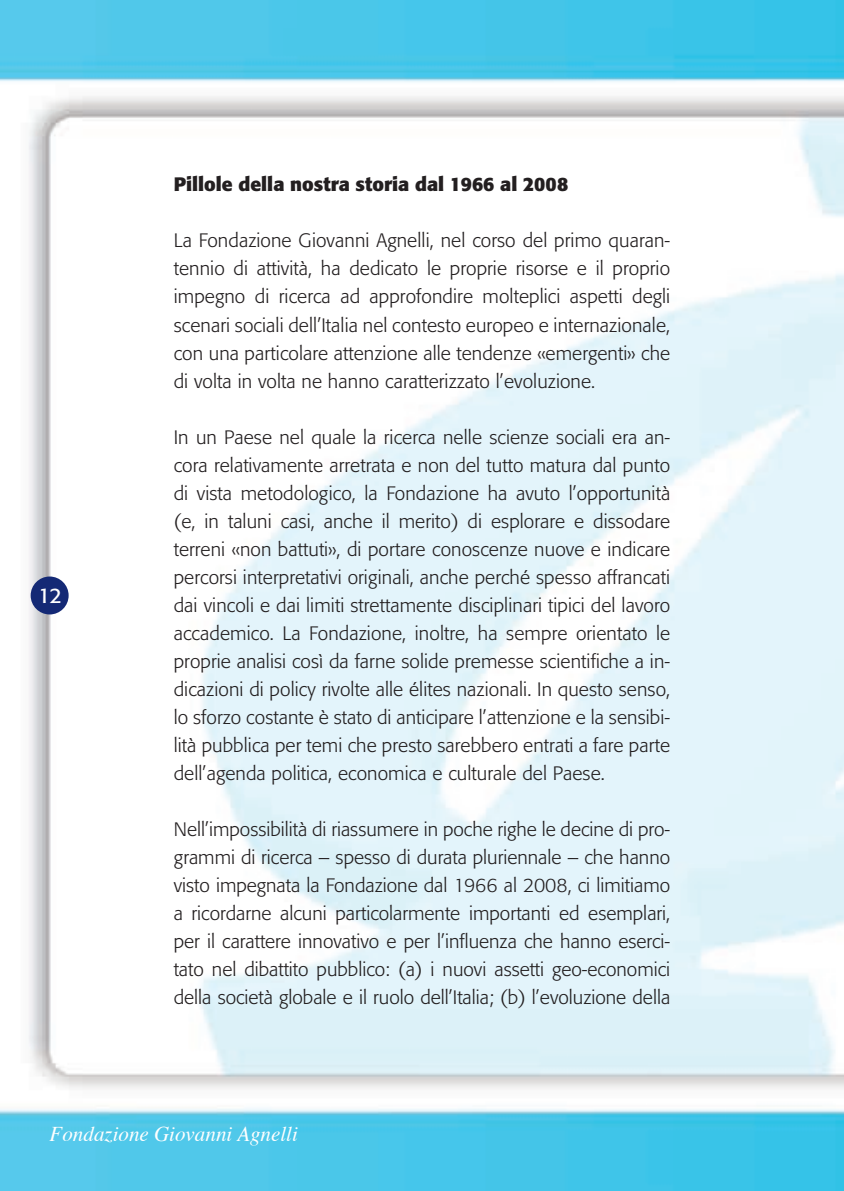
<style>
.page{position:relative;width:844px;height:1191px;background:#fff}
.page>*{position:absolute;margin:0;border:0;box-sizing:border-box;transform-origin:0 0}
.t1{font:italic 21px "Times";color:#fff}
.t2{font:21px "Formata";color:#fff}
.t3{font:300 19.25px/28px "Formata";letter-spacing:.005em;color:#231f20;text-align:justify}
.t4{font:700 19.25px "Formata";color:#231f20}
</style>
<div class="page">
<img style="left:0;top:0;width:843px;height:1191px">
<div style="left:31px;top:576px;width:38px;height:38px;background:#142975;border-radius:50%"></div>
<p class="t4" style="left:174px;top:172px;width:396px">Pillole della nostra storia dal 1966 al 2008</p>
<p class="t2" style="left:38px;top:583px;width:25px">12</p>
<p class="t3" style="left:174px;top:227px;width:498px">La Fondazione Giovanni Agnelli, nel corso del primo quaran&shy;tennio di attività, ha dedicato le proprie risorse e il proprio impegno di ricerca ad approfondire molteplici aspetti degli scenari sociali dell’Italia nel contesto europeo e internazionale, con una particolare attenzione alle tendenze ‹‹emergenti›› che di volta in volta ne hanno caratterizzato l’evoluzione.</p>
<p class="t3" style="left:174px;top:423px;width:498px">In un Paese nel quale la ricerca nelle scienze sociali era an&shy;cora relativamente arretrata e non del tutto matura dal punto di vista metodologico, la Fondazione ha avuto l’opportunità (e, in taluni casi, anche il merito) di esplorare e dissodare terreni ‹‹non battuti››, di portare conoscenze nuove e indicare percorsi interpretativi originali, anche perché spesso affrancati dai vincoli e dai limiti strettamente disciplinari tipici del lavoro accademico. La Fondazione, inoltre, ha sempre orientato le proprie analisi così da farne solide premesse scientifiche a in&shy;dicazioni di policy rivolte alle élites nazionali. In questo senso, lo sforzo costante è stato di anticipare l’attenzione e la sensibi&shy;lità pubblica per temi che presto sarebbero entrati a fare parte dell’agenda politica, economica e culturale del Paese.</p>
<p class="t3" style="left:174px;top:815px;width:498px">Nell’impossibilità di riassumere in poche righe le decine di pro&shy;grammi di ricerca – spesso di durata pluriennale – che hanno visto impegnata la Fondazione dal 1966 al 2008, ci limitiamo a ricordarne alcuni particolarmente importanti ed esemplari, per il carattere innovativo e per l’influenza che hanno eserci&shy;tato nel dibattito pubblico: (a) i nuovi assetti geo-economici della società globale e il ruolo dell’Italia; (b) l’evoluzione della</p>
<p class="t1" style="left:50px;top:1115px;width:250px">Fondazione Giovanni Agnelli</p>
</div>
